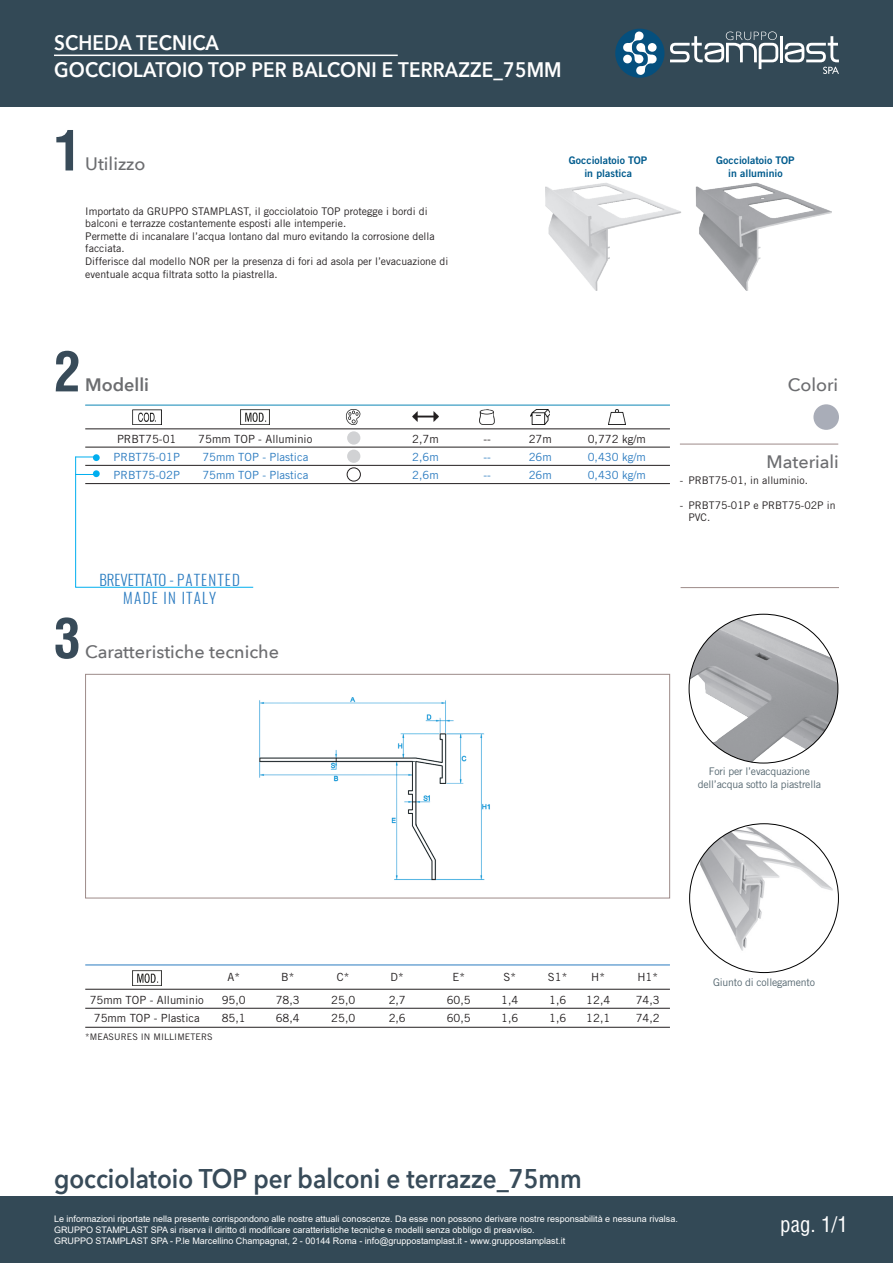
<style>
.page{position:relative;width:893px;height:1263px;background:#fff}
.page>*{position:absolute;margin:0;border:0;box-sizing:border-box;transform-origin:0 0}
.t1{font:700 condensed 54px "Helvetica CE";color:#384b59}
.t2{font:600 27px "Avenir Next";color:#384b59;scale:.9 1}
.t3{font:600 21px "Avenir Next";letter-spacing:.01em;color:#fff;scale:.9 1}
.t4{font:condensed 21px "Helvetica";color:#fff}
.t5{font:500 18px "Avenir Next";color:#6c6d70}
.t6{font:600 18px "Avenir Next";color:#6c6d70}
.t7{font:300 15px "Oswald";color:#287cc0}
.t8{font:300 15px "Oswald";letter-spacing:.09em;color:#2b7bc0}
.Contenuto_Catalogo{font:11.25px "Trade Gothic LT Std";color:#231f20}
.Contenuto_Catalogo-2{font:11.25px "Trade Gothic LT Std";color:#2b7bc0}
.t9{font:10.5px/12.6px "Trade Gothic LT Std";color:#231f20}
.t10{font:10.5px "Trade Gothic LT Std";letter-spacing:-.02em;color:#53656e}
.t11{font:10.5px "Trade Gothic LT Std Bd 2";color:#005b8d}
.t12{font:9px "Arial";color:#fff}
.Contenuto_Catalogo-3{font:9px "Trade Gothic LT Std";letter-spacing:.01em;color:#231f20}
.s1{color:#2b7bc0}
</style>
<div class="page">
<div style="left:0;top:1197px;width:893px;height:66px;background:#334956"></div>
<div style="left:0;top:0;width:893px;height:106px;background:#334956"></div>
<div style="left:615px;top:29px;width:49px;height:49px;background:#054f7d;border-radius:50%"></div>
<hr style="left:780px;top:36px;width:3px;height:26px;background:#fff">
<svg style="left:670px;top:31px;width:108px;height:38px"></svg>
<svg style="left:623px;top:31px;width:34px;height:44px"></svg>
<div style="left:648px;top:43px;width:9px;height:9px;background:#fff;border-radius:50%"></div>
<div style="left:623px;top:55px;width:9px;height:8px;background:#fff;border-radius:50%"></div>
<svg style="left:785px;top:36px;width:54px;height:38px"></svg>
<hr style="left:54px;top:55px;width:344px;height:1px;background:#fff">
<img style="left:545px;top:182px;width:286px;height:109px">
<hr style="left:680px;top:444px;width:158px;height:1px;background:#9d8b89">
<hr style="left:681px;top:587px;width:158px;height:1px;background:#9d8b89">
<div style="left:813px;top:404px;width:26px;height:26px;background:#a9adb8;border-radius:50%"></div>
<img style="left:690px;top:614px;width:148px;height:149px">
<img style="left:690px;top:824px;width:148px;height:131px">
<img style="left:132px;top:409px;width:29px;height:15px">
<img style="left:241px;top:409px;width:29px;height:15px">
<img style="left:346px;top:409px;width:15px;height:15px">
<img style="left:413px;top:412px;width:25px;height:10px">
<img style="left:480px;top:409px;width:15px;height:15px">
<img style="left:530px;top:409px;width:20px;height:15px">
<img style="left:608px;top:409px;width:17px;height:15px">
<div style="left:347px;top:431px;width:13px;height:14px;background:#d1d2d4;border-radius:50%"></div>
<div style="left:347px;top:467px;width:14px;height:14px;border:1px solid #231f20;border-radius:50%"></div>
<div style="left:347px;top:450px;width:13px;height:13px;background:#d1d2d4;border-radius:50%"></div>
<hr style="left:85px;top:429px;width:585px;height:1px;background:#231f20">
<hr style="left:85px;top:465px;width:585px;height:1px;background:#231f20">
<hr style="left:85px;top:483px;width:585px;height:1px;background:#231f20">
<hr style="left:85px;top:447px;width:585px;height:1px;background:#231f20">
<hr style="left:85px;top:405px;width:585px;height:1px;background:#5aadcd">
<svg style="left:75px;top:456px;width:179px;height:132px"></svg>
<img style="left:259px;top:697px;width:231px;height:183px">
<div style="left:85px;top:674px;width:585px;height:224px;border:1px solid #9d8b89"></div>
<img style="left:132px;top:970px;width:29px;height:15px">
<hr style="left:85px;top:989px;width:585px;height:1px;background:#231f20">
<hr style="left:85px;top:1008px;width:585px;height:1px;background:#231f20">
<hr style="left:85px;top:1027px;width:585px;height:1px;background:#231f20">
<hr style="left:85px;top:964px;width:585px;height:1px;background:#2b7bc0">
<p class="t3" style="left:54px;top:24px;width:185px">SCHEDA TECNICA</p>
<p class="t3" style="left:54px;top:51px;width:566px">GOCCIOLATOIO TOP PER BALCONI E TERRAZZE_75MM</p>
<p class="t1" style="left:54px;top:117px;width:28px">1</p>
<p class="t5" style="left:85px;top:149px;width:62px">Utilizzo</p>
<p class="t9" style="left:85px;top:204px;width:344px">Importato da GRUPPO STAMPLAST, il gocciolatoio TOP protegge i bordi di balconi e terrazze costantemente esposti alle intemperie.</p>
<p class="t9" style="left:85px;top:230px;width:351px">Permette di incanalare l’acqua lontano dal muro evitando la corrosione della facciata.</p>
<p class="t9" style="left:85px;top:255px;width:365px">Differisce dal modello NOR per la presenza di fori ad asola per l’evacuazione di eventuale acqua filtrata sotto la piastrella.</p>
<p class="t11" style="left:569px;top:154px;width:80px">Gocciolatoio TOP</p>
<p class="t11" style="left:584px;top:167px;width:49px">in plastica</p>
<p class="t1" style="left:54px;top:338px;width:28px">2</p>
<p class="t6" style="left:85px;top:370px;width:65px">Modelli</p>
<p class="Contenuto_Catalogo" style="left:117px;top:432px;width:61px">PRBT75-01</p>
<p class="Contenuto_Catalogo" style="left:198px;top:432px;width:116px">75mm TOP - Alluminio</p>
<p class="Contenuto_Catalogo" style="left:412px;top:432px;width:28px">2,7m</p>
<p class="Contenuto_Catalogo" style="left:484px;top:432px;width:9px">--</p>
<p class="Contenuto_Catalogo" style="left:529px;top:432px;width:25px">27m</p>
<p class="Contenuto_Catalogo" style="left:588px;top:432px;width:60px">0,772 kg/m</p>
<p class="Contenuto_Catalogo-2" style="left:114px;top:450px;width:68px">PRBT75-01P</p>
<p class="Contenuto_Catalogo-2" style="left:202px;top:450px;width:107px">75mm TOP - Plastica</p>
<p class="Contenuto_Catalogo-2" style="left:412px;top:450px;width:28px">2,6m</p>
<p class="Contenuto_Catalogo-2" style="left:484px;top:450px;width:9px">--</p>
<p class="Contenuto_Catalogo-2" style="left:529px;top:450px;width:25px">26m</p>
<p class="Contenuto_Catalogo-2" style="left:588px;top:450px;width:60px">0,430 kg/m</p>
<p class="Contenuto_Catalogo-2" style="left:114px;top:468px;width:68px">PRBT75-02P</p>
<p class="Contenuto_Catalogo-2" style="left:202px;top:468px;width:107px">75mm TOP - Plastica</p>
<p class="Contenuto_Catalogo-2" style="left:412px;top:468px;width:28px">2,6m</p>
<p class="Contenuto_Catalogo-2" style="left:484px;top:468px;width:9px">--</p>
<p class="Contenuto_Catalogo-2" style="left:529px;top:468px;width:25px">26m</p>
<p class="Contenuto_Catalogo-2" style="left:588px;top:468px;width:60px">0,430 kg/m</p>
<p class="t7" style="left:99px;top:570px;width:142px">BREVETTATO - <span class="s1">PATENTED</span></p>
<p class="t8" style="left:123px;top:588px;width:95px">MADE IN ITALY</p>
<p class="t1" style="left:54px;top:605px;width:28px">3</p>
<p class="t5" style="left:85px;top:636px;width:195px">Caratteristiche tecniche</p>
<p class="t11" style="left:716px;top:154px;width:80px">Gocciolatoio TOP</p>
<p class="t11" style="left:728px;top:167px;width:56px">in alluminio</p>
<p class="t5" style="left:788px;top:370px;width:52px">Colori</p>
<p class="t5" style="left:767px;top:446px;width:74px">Materiali</p>
<p class="t9" style="left:680px;top:473px;width:130px">- PRBT75-01, in alluminio.</p>
<p class="t9" style="left:688px;top:499px;width:149px;text-indent:-9px">- PRBT75-01P e PRBT75-02P in<br>PVC.</p>
<p class="t10" style="left:709px;top:765px;width:102px">Fori per l’evacquazione</p>
<p class="t10" style="left:698px;top:777px;width:125px">dell’acqua sotto la piastrella</p>
<p class="Contenuto_Catalogo" style="left:227px;top:970px;width:14px">A*</p>
<p class="Contenuto_Catalogo" style="left:281px;top:970px;width:15px">B*</p>
<p class="Contenuto_Catalogo" style="left:337px;top:970px;width:14px">C*</p>
<p class="Contenuto_Catalogo" style="left:391px;top:970px;width:15px">D*</p>
<p class="Contenuto_Catalogo" style="left:452px;top:970px;width:14px">E*</p>
<p class="Contenuto_Catalogo" style="left:503px;top:970px;width:14px">S*</p>
<p class="Contenuto_Catalogo" style="left:548px;top:970px;width:21px">S1*</p>
<p class="Contenuto_Catalogo" style="left:591px;top:970px;width:15px">H*</p>
<p class="Contenuto_Catalogo" style="left:637px;top:970px;width:22px">H1*</p>
<p class="Contenuto_Catalogo" style="left:90px;top:993px;width:116px">75mm TOP - Alluminio</p>
<p class="Contenuto_Catalogo" style="left:222px;top:993px;width:26px">95,0</p>
<p class="Contenuto_Catalogo" style="left:276px;top:993px;width:26px">78,3</p>
<p class="Contenuto_Catalogo" style="left:331px;top:993px;width:26px">25,0</p>
<p class="Contenuto_Catalogo" style="left:389px;top:993px;width:19px">2,7</p>
<p class="Contenuto_Catalogo" style="left:447px;top:993px;width:26px">60,5</p>
<p class="Contenuto_Catalogo" style="left:501px;top:993px;width:19px">1,4</p>
<p class="Contenuto_Catalogo" style="left:549px;top:993px;width:19px">1,6</p>
<p class="Contenuto_Catalogo" style="left:586px;top:993px;width:26px">12,4</p>
<p class="Contenuto_Catalogo" style="left:636px;top:993px;width:26px">74,3</p>
<p class="Contenuto_Catalogo" style="left:94px;top:1011px;width:107px">75mm TOP - Plastica</p>
<p class="Contenuto_Catalogo" style="left:222px;top:1011px;width:26px">85,1</p>
<p class="Contenuto_Catalogo" style="left:276px;top:1011px;width:26px">68,4</p>
<p class="Contenuto_Catalogo" style="left:331px;top:1011px;width:26px">25,0</p>
<p class="Contenuto_Catalogo" style="left:389px;top:1011px;width:19px">2,6</p>
<p class="Contenuto_Catalogo" style="left:447px;top:1011px;width:26px">60,5</p>
<p class="Contenuto_Catalogo" style="left:501px;top:1011px;width:19px">1,6</p>
<p class="Contenuto_Catalogo" style="left:549px;top:1011px;width:19px">1,6</p>
<p class="Contenuto_Catalogo" style="left:586px;top:1011px;width:26px">12,1</p>
<p class="Contenuto_Catalogo" style="left:636px;top:1011px;width:26px">74,2</p>
<p class="Contenuto_Catalogo-3" style="left:85px;top:1031px;width:129px">*MEASURES IN MILLIMETERS</p>
<p class="t2" style="left:54px;top:1155px;width:588px">gocciolatoio TOP per balconi e terrazze_75mm</p>
<p class="t10" style="left:713px;top:976px;width:103px">Giunto di collegamento</p>
<p class="t12" style="left:54px;top:1213px;width:625px">Le informazioni riportate nella presente corrispondono alle nostre attuali conoscenze. Da esse non possono derivare nostre responsabilità e nessuna rivalsa.</p>
<p class="t12" style="left:54px;top:1224px;width:482px">GRUPPO STAMPLAST SPA si riserva il diritto di modificare caratteristiche tecniche e modelli senza obbligo di preavviso.</p>
<p class="t12" style="left:54px;top:1235px;width:513px">GRUPPO STAMPLAST SPA - P.le Marcellino Champagnat, 2 - 00144 Roma - info@gruppostamplast.it - www.gruppostamplast.it</p>
<p class="t4" style="left:780px;top:1211px;width:69px">pag. 1/1</p>
</div>
